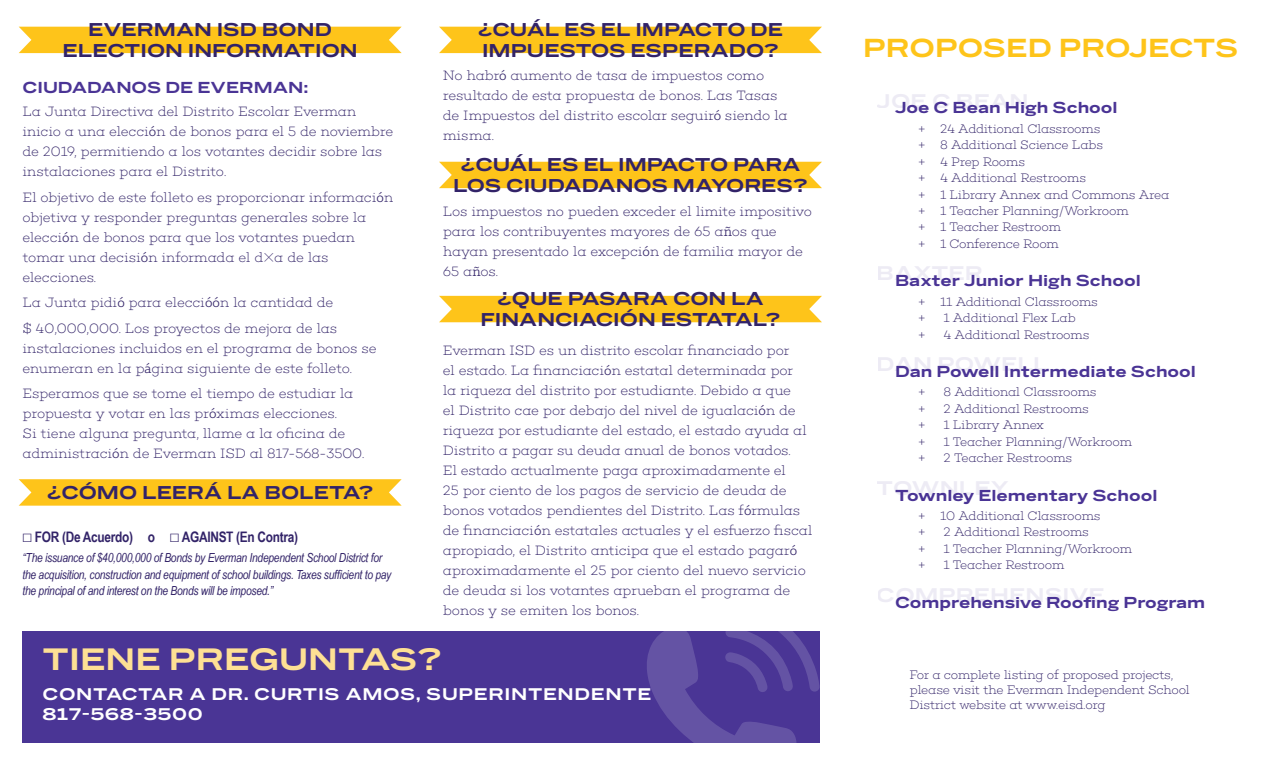
<style>
.page{position:relative;width:1261px;height:765px;background:#fff}
.page>*{position:absolute;margin:0;border:0;box-sizing:border-box;transform-origin:0 0}
.t1{font:700 29.12px "Benton Sans Wide";color:#fee094}
.t2{font:700 24.62px "Benton Sans Wide";letter-spacing:-.005em;color:#fec41a}
.t3{font:700 18.62px "Benton Sans Wide";color:#4a3495}
.t4{font:700 17.5px/21px "Benton Sans Wide";color:#322368;text-align:center}
.t5{font:700 15.88px/20px "Benton Sans Wide";letter-spacing:.04em;color:#fff}
.t6{font:700 15px "Benton Sans Wide";color:#4a3495}
.t7{font:700 14.5px "Arial Narrow";letter-spacing:-.02em;color:#322368}
.t8{font:13.75px/20px "Choplin Extra Light DEMO";letter-spacing:-.025em;color:#322368}
.t9{font:12.5px/15px "Choplin Extra Light DEMO";letter-spacing:-.03em;color:#322368}
.t10{font:italic 12.5px/16.2px "Arial Narrow";letter-spacing:-.02em;color:#322368}
.s1{font-family:"Klinic Slab";font-size:15px}
.s2{font-family:"Proxima Nova";font-weight:300}
</style>
<div class="page">
<div style="left:19px;top:27px;width:383px;height:26px;background:#fec41a"></div>
<svg style="left:19px;top:479px;width:383px;height:27px;background:#fec726"></svg>
<div style="left:439px;top:27px;width:383px;height:26px;background:#fec41a"></div>
<div style="left:439px;top:162px;width:383px;height:26px;background:#fec41a"></div>
<div style="left:439px;top:296px;width:383px;height:26px;background:#fec41a"></div>
<div style="left:22px;top:631px;width:797px;height:111px;background:#4a3595"></div>
<svg style="left:646px;top:631px;width:173px;height:112px"></svg>
<p class="t4" style="left:63px;top:20px;width:297px">EVERMAN ISD BOND<br>ELECTION INFORMATION</p>
<p class="t6" style="left:22px;top:78px;width:287px">CIUDADANOS DE EVERMAN:</p>
<p class="t8" style="left:22px;top:102px;width:372px">La Junta Directiva del Distrito Escolar Everman inicio a una elecci<span class="s1">ó</span>n de bonos para el 5 de noviembre de 2019, permitiendo a los votantes decidir sobre las instalaciones para el Distrito.</p>
<p class="t8" style="left:22px;top:187px;width:372px">El objetivo de este folleto es proporcionar informaci<span class="s1">ó</span>n objetiva y responder preguntas generales sobre la elecci<span class="s1">ó</span>n de bonos para que los votantes puedan tomar una decisi<span class="s1">ó</span>n informada el día de las elecciones.</p>
<p class="t8" style="left:22px;top:293px;width:312px">La Junta pidi<span class="s1">ó</span> para elecci<span class="s1">óó</span>n la cantidad de</p>
<p class="t8" style="left:22px;top:319px;width:356px">$ 40,000,000. Los proyectos de mejora de las instalaciones incluidos en el programa de bonos se enumeran en la p<span class="s1">á</span>gina siguiente de este folleto.</p>
<p class="t8" style="left:22px;top:384px;width:343px">Esperamos que se tome el tiempo de estudiar la propuesta y votar en las pr<span class="s1">ó</span>ximas elecciones.<br>Si tiene alguna pregunta, llame a la oficina de administraci<span class="s1">ó</span>n de Everman ISD al 817-568-3500.</p>
<p class="t4" style="left:47px;top:483px;width:328px">¿CÓMO LEERÁ LA BOLETA?</p>
<p class="t7" style="left:22px;top:526px;width:277px"><span class="s2">☐</span> FOR (De Acuerdo) o <span class="s2">☐</span> AGAINST (En Contra)</p>
<p class="t10" style="left:22px;top:549px;width:370px">“The issuance of $40,000,000 of Bonds by Everman Independent School District for the acquisition, construction and equipment of school buildings. Taxes sufficient to pay the principal of and interest on the Bonds will be imposed.”</p>
<p class="t4" style="left:478px;top:20px;width:307px;text-align:left">¿CUÁL ES EL IMPACTO DE<br>IMPUESTOS ESPERADO?</p>
<p class="t8" style="left:443px;top:66px;width:347px">No habr<span class="s1">ó</span> aumento de tasa de impuestos como resultado de esta propuesta de bonos. Las Tasas de Impuestos del distrito escolar seguir<span class="s1">ó</span> siendo la misma.</p>
<p class="t4" style="left:453px;top:155px;width:356px">¿CUÁL ES EL IMPACTO PARA<br>LOS CIUDADANOS MAYORES?</p>
<p class="t8" style="left:443px;top:202px;width:371px">Los impuestos no pueden exceder el limite impositivo para los contribuyentes mayores de 65 a<span class="s1">ñ</span>os que hayan presentado la excepci<span class="s1">ó</span>n de familia mayor de 65 a<span class="s1">ñ</span>os.</p>
<p class="t4" style="left:480px;top:289px;width:302px">¿QUE PASARA CON LA<br>FINANCIACIÓN ESTATAL?</p>
<p class="t8" style="left:443px;top:341px;width:371px">Everman ISD es un distrito escolar financiado por<br>el estado. La financiaci<span class="s1">ó</span>n estatal determinada por<br>la riqueza del distrito por estudiante. Debido a que<br>el Distrito cae por debajo del nivel de igualaci<span class="s1">ó</span>n de riqueza por estudiante del estado, el estado ayuda al Distrito a pagar su deuda anual de bonos votados.<br>El estado actualmente paga aproximadamente el<br>25 por ciento de los pagos de servicio de deuda de bonos votados pendientes del Distrito. Las f<span class="s1">ó</span>rmulas de financiaci<span class="s1">ó</span>n estatales actuales y el esfuerzo fiscal apropiado, el Distrito anticipa que el estado pagar<span class="s1">ó </span>aproximadamente el 25 por ciento del nuevo servicio de deuda si los votantes aprueban el programa de bonos y se emiten los bonos.</p>
<p class="t1" style="left:43px;top:641px;width:401px">TIENE PREGUNTAS?</p>
<p class="t5" style="left:43px;top:684px;width:610px">CONTACTAR A DR. CURTIS AMOS, SUPERINTENDENTE<br>817-568-3500</p>
<p class="t2" style="left:863px;top:32px;width:377px">PROPOSED PROJECTS</p>
<h3 class="t3" style="left:877px;top:89px;width:153px">JOE C BEAN</h3>
<p class="t6" style="left:895px;top:98px;width:224px">Joe C Bean High School</p>
<p class="t9" style="left:917px;top:122px;width:184px">+ 24 Additional Classrooms</p>
<p class="t9" style="left:917px;top:138px;width:187px">+ 8 Additional Science Labs</p>
<p class="t9" style="left:917px;top:154px;width:109px">+ 4 Prep Rooms</p>
<p class="t9" style="left:917px;top:171px;width:170px">+ 4 Additional Restrooms</p>
<p class="t9" style="left:917px;top:187px;width:253px">+ 1 Library Annex and Commons Area</p>
<p class="t9" style="left:917px;top:204px;width:213px">+ 1 Teacher Planning/Workroom</p>
<p class="t9" style="left:917px;top:220px;width:145px">+ 1 Teacher Restroom</p>
<p class="t9" style="left:917px;top:237px;width:143px">+ 1 Conference Room</p>
<p class="t6" style="left:895px;top:271px;width:247px">Baxter Junior High School</p>
<p class="t9" style="left:917px;top:294px;width:182px">+ 11 Additional Classrooms</p>
<p class="t9" style="left:917px;top:311px;width:10px">+</p>
<p class="t9" style="left:943px;top:311px;width:134px">1 Additional Flex Lab</p>
<p class="t9" style="left:917px;top:327px;width:10px">+</p>
<p class="t9" style="left:943px;top:327px;width:148px">4 Additional Restrooms</p>
<p class="t6" style="left:895px;top:362px;width:302px">Dan Powell Intermediate School</p>
<p class="t9" style="left:917px;top:385px;width:10px">+</p>
<p class="t9" style="left:943px;top:385px;width:155px">8 Additional Classrooms</p>
<p class="t9" style="left:917px;top:402px;width:10px">+</p>
<p class="t9" style="left:943px;top:402px;width:147px">2 Additional Restrooms</p>
<p class="t9" style="left:917px;top:418px;width:10px">+</p>
<p class="t9" style="left:943px;top:418px;width:102px">1 Library Annex</p>
<p class="t9" style="left:917px;top:434px;width:10px">+</p>
<p class="t9" style="left:943px;top:434px;width:190px">1 Teacher Planning/Workroom</p>
<p class="t9" style="left:917px;top:451px;width:10px">+</p>
<p class="t9" style="left:943px;top:451px;width:130px">2 Teacher Restrooms</p>
<p class="t6" style="left:895px;top:486px;width:264px">Townley Elementary School</p>
<p class="t9" style="left:917px;top:509px;width:185px">+ 10 Additional Classrooms</p>
<p class="t9" style="left:917px;top:525px;width:10px">+</p>
<p class="t9" style="left:943px;top:525px;width:147px">2 Additional Restrooms</p>
<p class="t9" style="left:917px;top:542px;width:10px">+</p>
<p class="t9" style="left:943px;top:542px;width:190px">1 Teacher Planning/Workroom</p>
<p class="t9" style="left:917px;top:558px;width:10px">+</p>
<p class="t9" style="left:943px;top:558px;width:123px">1 Teacher Restroom</p>
<p class="t6" style="left:895px;top:593px;width:312px">Comprehensive Roofing Program</p>
<h3 class="t3" style="left:877px;top:261px;width:108px">BAXTER</h3>
<h3 class="t3" style="left:877px;top:353px;width:173px">DAN POWELL</h3>
<h3 class="t3" style="left:877px;top:477px;width:133px">TOWNLEY</h3>
<h3 class="t3" style="left:877px;top:583px;width:230px">COMPREHENSIVE</h3>
<p class="t9" style="left:910px;top:667px;width:282px">For a complete listing of proposed projects, please visit the Everman Independent School<br>District website at www.eisd.org</p>
</div>
